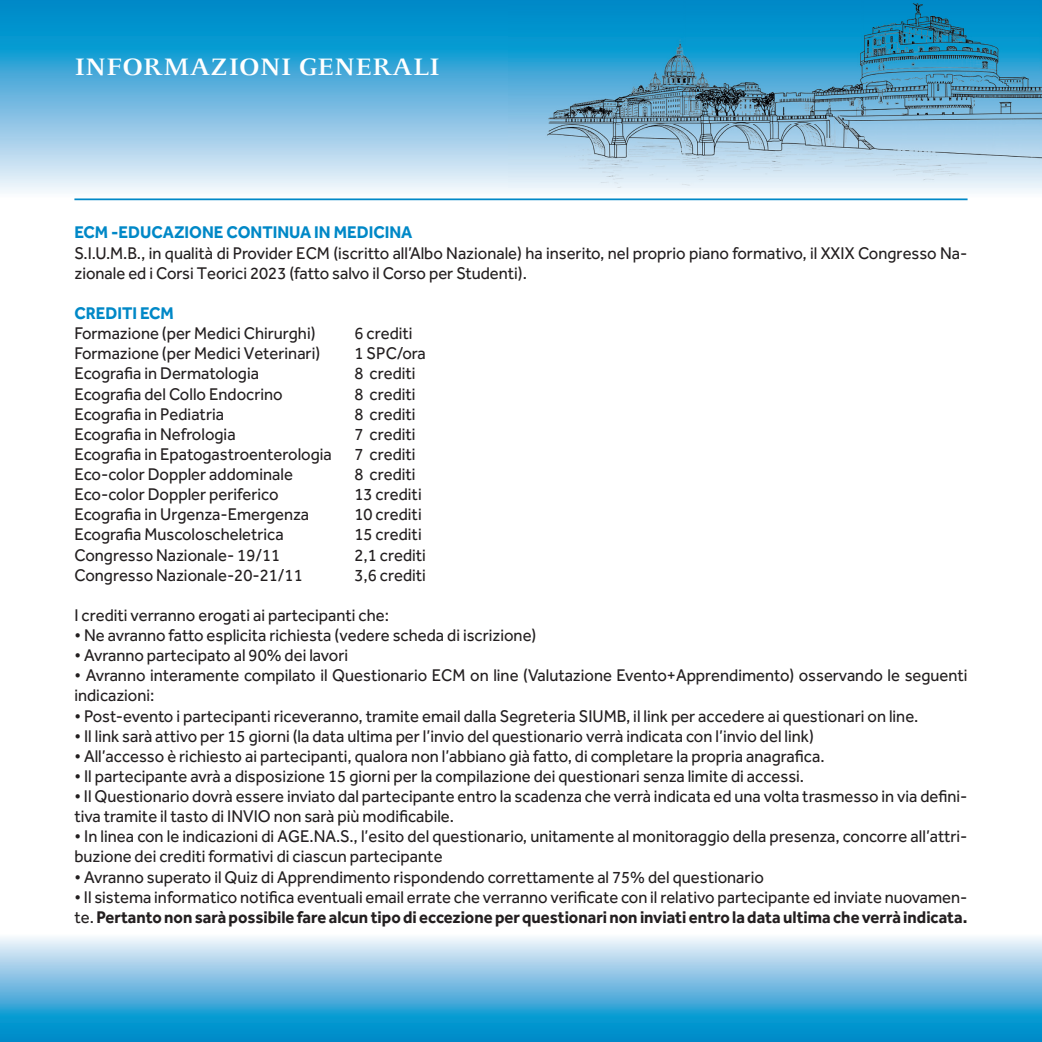
<style>
.page{position:relative;width:1042px;height:1042px;background:#fff}
.page>*{position:absolute;margin:0;border:0;box-sizing:border-box;transform-origin:0 0}
.t1{font:600 26.25px "FF Celeste";color:#fff;scale:1.1 1}
.t2{font:17.5px/20.1px "Effra";color:#231f20;scale:.95 1}
.t3{font:700 17.5px "Effra";color:#0088c7;scale:.95 1}
.s1{font-weight:700}
</style>
<div class="page">
<svg style="left:0;top:937px;width:1042px;height:105px;background:#67b9df"></svg>
<svg style="left:0;top:0;width:1042px;height:193px;background:#6cbae0"></svg>
<img style="left:508px;top:0;width:534px;height:187px">
<hr style="left:74px;top:198px;width:893px;height:2px;background:#0088c7">
<h1 class="t1" style="left:74px;top:50px;width:334px">INFORMAZIONI GENERALI</h1>
<p class="t3" style="left:74px;top:222px;width:357px">ECM -EDUCAZIONE CONTINUA IN MEDICINA</p>
<p class="t2" style="left:74px;top:242px;width:941px">S.I.U.M.B., in qualità di Provider ECM (iscritto all’Albo Nazionale) ha inserito, nel proprio piano formativo, il XXIX Congresso Na&shy;zionale ed i Corsi Teorici 2023 (fatto salvo il Corso per Studenti).</p>
<p class="t3" style="left:74px;top:302px;width:106px">CREDITI ECM</p>
<p class="t2" style="left:74px;top:323px;width:255px">Formazione (per Medici Chirurghi)</p>
<p class="t2" style="left:354px;top:323px;width:63px">6 crediti</p>
<p class="t2" style="left:74px;top:343px;width:260px">Formazione (per Medici Veterinari)</p>
<p class="t2" style="left:354px;top:343px;width:77px">1 SPC/ora</p>
<p class="t2" style="left:74px;top:363px;width:196px">Ecografia in Dermatologia</p>
<p class="t2" style="left:354px;top:363px;width:66px">8 crediti</p>
<p class="t2" style="left:74px;top:383px;width:221px">Ecografia del Collo Endocrino</p>
<p class="t2" style="left:354px;top:383px;width:66px">8 crediti</p>
<p class="t2" style="left:74px;top:403px;width:159px">Ecografia in Pediatria</p>
<p class="t2" style="left:354px;top:403px;width:66px">8 crediti</p>
<p class="t2" style="left:74px;top:424px;width:171px">Ecografia in Nefrologia</p>
<p class="t2" style="left:354px;top:424px;width:66px">7 crediti</p>
<p class="t2" style="left:74px;top:444px;width:272px">Ecografia in Epatogastroenterologia</p>
<p class="t2" style="left:354px;top:444px;width:66px">7 crediti</p>
<p class="t2" style="left:74px;top:464px;width:231px">Eco-color Doppler addominale</p>
<p class="t2" style="left:354px;top:464px;width:66px">8 crediti</p>
<p class="t2" style="left:74px;top:484px;width:216px">Eco-color Doppler periferico</p>
<p class="t2" style="left:354px;top:484px;width:72px">13 crediti</p>
<p class="t2" style="left:74px;top:504px;width:248px">Ecografia in Urgenza-Emergenza</p>
<p class="t2" style="left:354px;top:504px;width:72px">10 crediti</p>
<p class="t2" style="left:74px;top:524px;width:222px">Ecografia Muscoloscheletrica</p>
<p class="t2" style="left:354px;top:524px;width:72px">15 crediti</p>
<p class="t2" style="left:74px;top:544px;width:218px">Congresso Nazionale- 19/11</p>
<p class="t2" style="left:354px;top:544px;width:77px">2,1 crediti</p>
<p class="t2" style="left:74px;top:564px;width:242px">Congresso Nazionale-20-21/11</p>
<p class="t2" style="left:354px;top:564px;width:77px">3,6 crediti</p>
<p class="t2" style="left:74px;top:605px;width:333px">I crediti verranno erogati ai partecipanti che:</p>
<p class="t2" style="left:74px;top:625px;width:488px">• Ne avranno fatto esplicita richiesta (vedere scheda di iscrizione)</p>
<p class="t2" style="left:74px;top:645px;width:289px">• Avranno partecipato al 90% dei lavori</p>
<p class="t2" style="left:74px;top:665px;width:941px">• Avranno interamente compilato il Questionario ECM on line (Valutazione Evento+Apprendimento) osservando le seguenti indicazioni:</p>
<p class="t2" style="left:74px;top:705px;width:890px">• Post-evento i partecipanti riceveranno, tramite email dalla Segreteria SIUMB, il link per accedere ai questionari on line.</p>
<p class="t2" style="left:74px;top:725px;width:780px">• Il link sarà attivo per 15 giorni (la data ultima per l’invio del questionario verrà indicata con l’invio del link)</p>
<p class="t2" style="left:74px;top:746px;width:791px">• All’accesso è richiesto ai partecipanti, qualora non l’abbiano già fatto, di completare la propria anagrafica.</p>
<p class="t2" style="left:74px;top:766px;width:770px">• Il partecipante avrà a disposizione 15 giorni per la compilazione dei questionari senza limite di accessi.</p>
<p class="t2" style="left:74px;top:786px;width:941px">• Il Questionario dovrà essere inviato dal partecipante entro la scadenza che verrà indicata ed una volta trasmesso in via defini&shy;tiva tramite il tasto di INVIO non sarà più modificabile.</p>
<p class="t2" style="left:74px;top:826px;width:941px">• In linea con le indicazioni di AGE.NA.S., l’esito del questionario, unitamente al monitoraggio della presenza, concorre all’attri&shy;buzione dei crediti formativi di ciascun partecipante</p>
<p class="t2" style="left:74px;top:866px;width:727px">• Avranno superato il Quiz di Apprendimento rispondendo correttamente al 75% del questionario</p>
<p class="t2" style="left:74px;top:886px;width:941px">• Il sistema informatico notifica eventuali email errate che verranno verificate con il relativo partecipante ed inviate nuovamen&shy;te. <span class="s1">Pertanto non sarà possibile fare alcun tipo di eccezione per questionari non inviati entro la data ultima che verrà indicata.</span></p>
</div>
